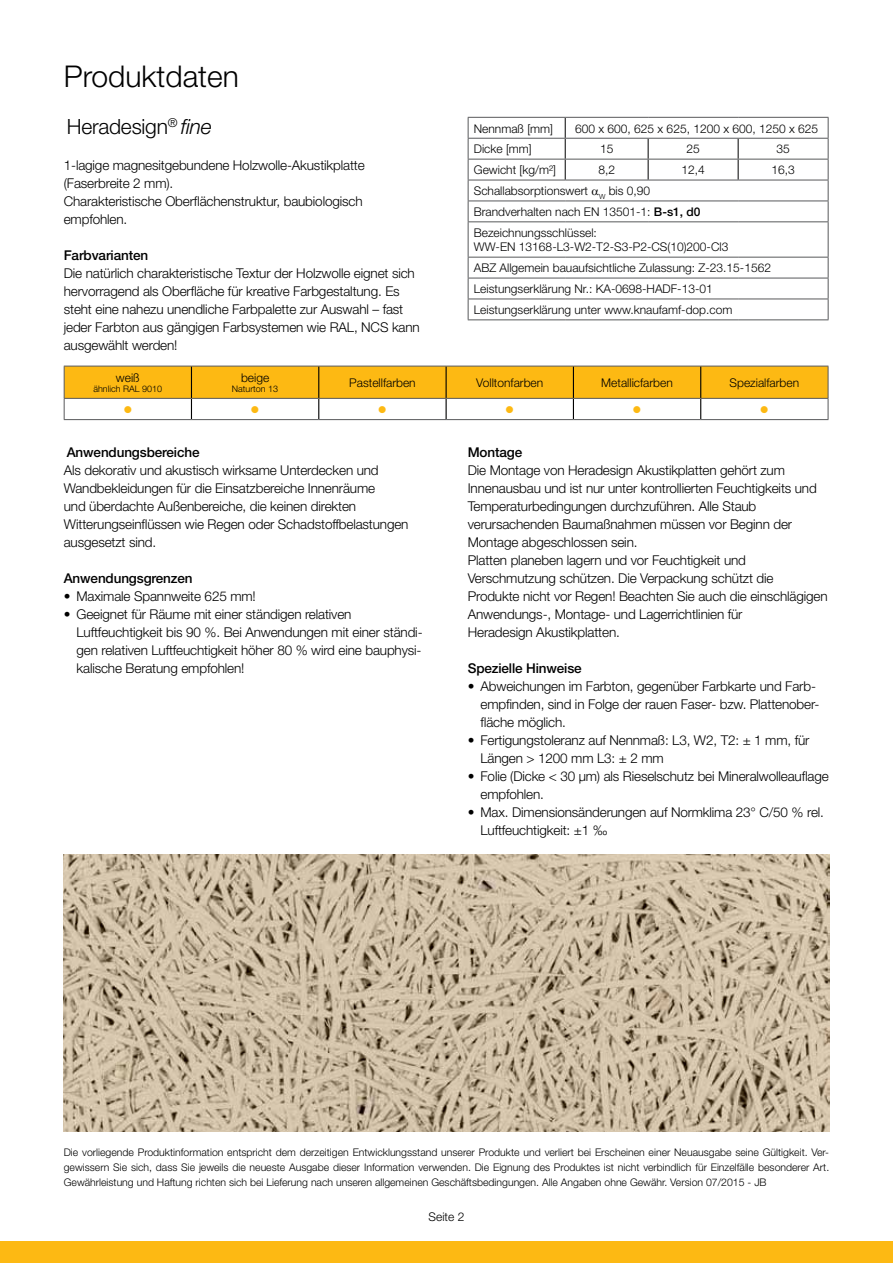
<style>
.page{position:relative;width:893px;height:1263px;background:#fff}
.page>*{position:absolute;margin:0;border:0;box-sizing:border-box;transform-origin:0 0}
.t1{font:300 30px "Helvetica Neue";color:#000}
.t2{font:300 21px "Helvetica Neue";letter-spacing:-.01em;color:#000}
.t3{font:300 13.5px/18px "Helvetica Neue";letter-spacing:-.01em;color:#000}
.t4{font:500 13.5px "Helvetica Neue";letter-spacing:-.01em;color:#000}
.t5{font:300 12px/20.9px "Helvetica Neue";color:#000}
.t6{font:12px "Wingdings";color:#fdb913}
.t7{font:300 10.5px/15px "Helvetica Neue";color:#000;text-align:justify}
.t8{font:300 9px "Helvetica Neue";color:#000}
.s1{font-style:italic}
.s2{font-weight:500}
</style>
<div class="page">
<div style="left:0;top:1242px;width:893px;height:21px;background:#fdb913"></div>
<svg style="left:565px;top:118px;width:1px;height:62px"></svg>
<svg style="left:648px;top:139px;width:1px;height:41px"></svg>
<svg style="left:738px;top:139px;width:1px;height:41px"></svg>
<hr style="left:468px;top:117px;width:97px;height:1px;background:#58595b">
<hr style="left:565px;top:117px;width:83px;height:1px;background:#58595b">
<hr style="left:648px;top:117px;width:90px;height:1px;background:#58595b">
<hr style="left:738px;top:117px;width:90px;height:1px;background:#58595b">
<hr style="left:468px;top:138px;width:97px;height:1px;background:#58595b">
<hr style="left:565px;top:138px;width:83px;height:1px;background:#58595b">
<hr style="left:648px;top:138px;width:90px;height:1px;background:#58595b">
<hr style="left:738px;top:138px;width:90px;height:1px;background:#58595b">
<hr style="left:468px;top:159px;width:97px;height:1px;background:#58595b">
<hr style="left:565px;top:159px;width:83px;height:1px;background:#58595b">
<hr style="left:648px;top:159px;width:90px;height:1px;background:#58595b">
<hr style="left:738px;top:159px;width:90px;height:1px;background:#58595b">
<hr style="left:468px;top:180px;width:97px;height:1px;background:#58595b">
<hr style="left:565px;top:180px;width:83px;height:1px;background:#58595b">
<hr style="left:648px;top:180px;width:90px;height:1px;background:#58595b">
<hr style="left:738px;top:180px;width:90px;height:1px;background:#58595b">
<hr style="left:468px;top:201px;width:97px;height:1px;background:#58595b">
<svg style="left:468px;top:118px;width:1px;height:103px"></svg>
<hr style="left:565px;top:201px;width:83px;height:1px;background:#58595b">
<hr style="left:648px;top:201px;width:90px;height:1px;background:#58595b">
<hr style="left:738px;top:201px;width:90px;height:1px;background:#58595b">
<svg style="left:828px;top:118px;width:1px;height:103px"></svg>
<hr style="left:468px;top:221px;width:97px;height:1px;background:#58595b">
<hr style="left:468px;top:222px;width:1px;height:35px;background:#58595b">
<hr style="left:565px;top:221px;width:83px;height:1px;background:#58595b">
<hr style="left:648px;top:221px;width:90px;height:1px;background:#58595b">
<hr style="left:738px;top:221px;width:90px;height:1px;background:#58595b">
<hr style="left:828px;top:222px;width:1px;height:35px;background:#58595b">
<hr style="left:468px;top:257px;width:97px;height:1px;background:#58595b">
<hr style="left:565px;top:257px;width:83px;height:1px;background:#58595b">
<hr style="left:648px;top:257px;width:90px;height:1px;background:#58595b">
<hr style="left:738px;top:257px;width:90px;height:1px;background:#58595b">
<hr style="left:468px;top:278px;width:97px;height:1px;background:#58595b">
<hr style="left:565px;top:278px;width:83px;height:1px;background:#58595b">
<hr style="left:648px;top:278px;width:90px;height:1px;background:#58595b">
<hr style="left:738px;top:278px;width:90px;height:1px;background:#58595b">
<hr style="left:468px;top:299px;width:97px;height:1px;background:#58595b">
<svg style="left:468px;top:257px;width:1px;height:62px"></svg>
<hr style="left:565px;top:299px;width:83px;height:1px;background:#58595b">
<hr style="left:648px;top:299px;width:90px;height:1px;background:#58595b">
<hr style="left:738px;top:299px;width:90px;height:1px;background:#58595b">
<svg style="left:828px;top:257px;width:1px;height:62px"></svg>
<hr style="left:468px;top:319px;width:97px;height:1px;background:#58595b">
<hr style="left:565px;top:319px;width:83px;height:1px;background:#58595b">
<hr style="left:648px;top:319px;width:90px;height:1px;background:#58595b">
<hr style="left:738px;top:319px;width:90px;height:1px;background:#58595b">
<svg style="left:64px;top:366px;width:765px;height:53px"></svg>
<hr style="left:64px;top:419px;width:127px;height:1px;background:#58595b">
<hr style="left:191px;top:419px;width:128px;height:1px;background:#58595b">
<hr style="left:319px;top:419px;width:127px;height:1px;background:#58595b">
<hr style="left:446px;top:419px;width:127px;height:1px;background:#58595b">
<hr style="left:573px;top:419px;width:128px;height:1px;background:#58595b">
<hr style="left:701px;top:419px;width:127px;height:1px;background:#58595b">
<img style="left:64px;top:855px;width:765px;height:276px">
<h1 class="t1" style="left:64px;top:58px;width:177px">Produktdaten</h1>
<h2 class="t2" style="left:67px;top:113px;width:147px">Heradesign<sup>®</sup> <span class="s1">fine</span></h2>
<p class="t3" style="left:64px;top:156px;width:302px">1-lagige magnesitgebundene Holzwolle-Akustikplatte (Faserbreite 2 mm).<br>Charakteristische Oberflächenstruktur, baubiologisch empfohlen.</p>
<p class="t4" style="left:64px;top:247px;width:86px">Farbvarianten</p>
<p class="t3" style="left:64px;top:263px;width:358px">Die natürlich charakteristische Textur der Holzwolle eignet sich hervorragend als Oberfläche für kreative Farbgestaltung. Es steht eine nahezu unendliche Farbpalette zur Auswahl – fast jeder Farbton aus gängigen Farbsystemen wie RAL, NCS kann ausgewählt werden!</p>
<p class="t5" style="left:474px;top:118px;width:81px">Nennmaß [mm]</p>
<p class="t5" style="left:575px;top:118px;width:245px">600 x 600, 625 x 625, 1200 x 600, 1250 x 625</p>
<p class="t5" style="left:474px;top:138px;width:60px">Dicke [mm]</p>
<p class="t5" style="left:600px;top:138px;width:15px">15</p>
<p class="t5" style="left:686px;top:138px;width:15px">25</p>
<p class="t5" style="left:776px;top:138px;width:15px">35</p>
<p class="t5" style="left:474px;top:159px;width:84px">Gewicht [kg/m²]</p>
<p class="t5" style="left:598px;top:159px;width:18px">8,2</p>
<p class="t5" style="left:681px;top:159px;width:25px">12,4</p>
<p class="t5" style="left:771px;top:159px;width:25px">16,3</p>
<p class="t5" style="left:474px;top:180px;width:228px">Schallabsorptionswert <sub>w</sub> bis 0,90<br>Brandverhalten nach EN 13501-1: <span class="s2">B-s1, d0<br></span>Bezeichnungsschlüssel:</p>
<p class="t5" style="left:474px;top:236px;width:299px">WW-EN 13168-L3-W2-T2-S3-P2-CS(10)200-Cl3<br>ABZ Allgemein bauaufsichtliche Zulassung: Z-23.15-1562<br>Leistungserklärung Nr.: KA-0698-HADF-13-01<br>Leistungserklärung unter www.knaufamf-dop.com</p>
<p class="t5" style="left:116px;top:367px;width:25px">weiß</p>
<p class="t8" style="left:93px;top:384px;width:70px">ähnlich RAL 9010</p>
<p class="t5" style="left:241px;top:367px;width:30px">beige</p>
<p class="t8" style="left:232px;top:384px;width:48px">Naturton 13</p>
<p class="t5" style="left:349px;top:372px;width:68px">Pastellfarben</p>
<p class="t5" style="left:476px;top:372px;width:68px">Volltonfarben</p>
<p class="t5" style="left:601px;top:372px;width:73px">Metallicfarben</p>
<p class="t5" style="left:730px;top:372px;width:71px">Spezialfarben</p>
<p class="t6" style="left:123px;top:403px;width:10px">●</p>
<p class="t6" style="left:251px;top:403px;width:10px">●</p>
<p class="t6" style="left:378px;top:403px;width:10px">●</p>
<p class="t6" style="left:505px;top:403px;width:10px">●</p>
<p class="t6" style="left:633px;top:403px;width:10px">●</p>
<p class="t6" style="left:760px;top:403px;width:10px">●</p>
<p class="t4" style="left:67px;top:444px;width:134px">Anwendungsbereiche</p>
<p class="t3" style="left:64px;top:461px;width:346px">Als dekorativ und akustisch wirksame Unterdecken und Wandbekleidungen für die Einsatzbereiche Innenräume<br>und überdachte Außenbereiche, die keinen direkten Witterungseinflüssen wie Regen oder Schadstoffbelastungen ausgesetzt sind.</p>
<p class="t4" style="left:64px;top:570px;width:130px">Anwendungsgrenzen</p>
<p class="t3" style="left:64px;top:587px;width:194px">• Maximale Spannweite 625 mm!</p>
<p class="t3" style="left:77px;top:605px;width:348px;text-indent:-13px">• Geeignet für Räume mit einer ständigen relativen Luftfeuchtigkeit bis 90 %. Bei Anwendungen mit einer ständi&shy;gen relativen Luftfeuchtigkeit höher 80 % wird eine bauphysi&shy;kalische Beratung empfohlen!</p>
<p class="t4" style="left:468px;top:444px;width:56px">Montage</p>
<p class="t3" style="left:468px;top:461px;width:361px">Die Montage von Heradesign Akustikplatten gehört zum Innenausbau und ist nur unter kontrollierten Feuchtigkeits und Temperaturbedingungen durchzuführen. Alle Staub verursachenden Baumaßnahmen müssen vor Beginn der Montage abgeschlossen sein.<br>Platten planeben lagern und vor Feuchtigkeit und Verschmutzung schützen. Die Verpackung schützt die Produkte nicht vor Regen! Beachten Sie auch die einschlägigen Anwendungs-, Montage- und Lagerrichtlinien für<br>Heradesign Akustikplatten.</p>
<p class="t4" style="left:468px;top:660px;width:116px">Spezielle Hinweise</p>
<p class="t3" style="left:480px;top:677px;width:340px;text-indent:-13px">• Abweichungen im Farbton, gegenüber Farbkarte und Farb&shy;empfinden, sind in Folge der rauen Faser- bzw. Plattenober&shy;fläche möglich.</p>
<p class="t3" style="left:480px;top:731px;width:330px;text-indent:-13px">• Fertigungstoleranz auf Nennmaß: L3, W2, T2: ± 1 mm, für<br>Längen &gt; 1200 mm L3: ± 2 mm</p>
<p class="t3" style="left:480px;top:767px;width:350px;text-indent:-13px">• Folie (Dicke &lt; 30 μm) als Rieselschutz bei Mineralwolleauflage empfohlen.</p>
<p class="t3" style="left:480px;top:803px;width:345px;text-indent:-13px">• Max. Dimensionsänderungen auf Normklima 23° C/50 % rel.<br>Luftfeuchtigkeit: ±1 ‰</p>
<p class="t7" style="left:64px;top:1145px;width:767px">Die vorliegende Produktinformation entspricht dem derzeitigen Entwicklungsstand unserer Produkte und verliert bei Erscheinen einer Neuausgabe seine Gültigkeit. Ver&shy;gewissern Sie sich, dass Sie jeweils die neueste Ausgabe dieser Information verwenden. Die Eignung des Produktes ist nicht verbindlich für Einzelfälle besonderer Art.<br>Gewährleistung und Haftung richten sich bei Lieferung nach unseren allgemeinen Geschäftsbedingungen. Alle Angaben ohne Gewähr. Version 07/2015 - JB</p>
<p class="t5" style="left:429px;top:1206px;width:37px">Seite 2</p>
</div>
